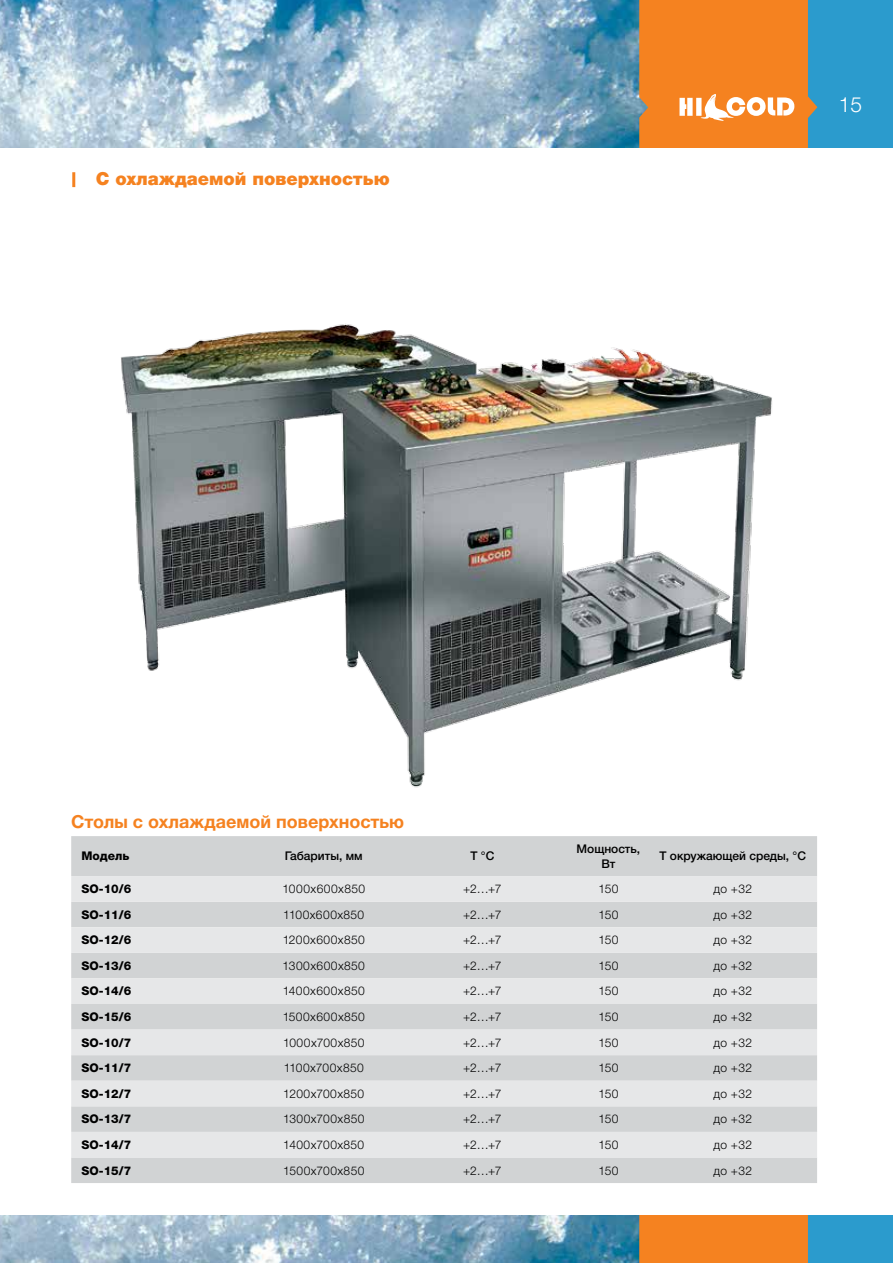
<style>
.page{position:relative;width:893px;height:1263px;background:#fff}
.page>*{position:absolute;margin:0;border:0;box-sizing:border-box;transform-origin:0 0}
.t1{font:300 21px "Helvetica Neue Cyr";color:#fff}
.t2{font:700 18px "Helvetica Neue Cyr";color:#f58220}
.t3{font:900 18px "Helvetica Neue Cyr";color:#f58220}
.t4{font:300 12px "Helvetica Neue LTW1 G";letter-spacing:.03em;color:#000}
.t5{font:800 12px "Helvetica Neue LTW1 G";color:#000}
.t6{font:500 12px/14.4px "Helvetica Neue LTW1 G";color:#000;text-align:center}
</style>
<div class="page">
<img style="left:0;top:0;width:639px;height:148px">
<img style="left:0;top:1215px;width:639px;height:48px">
<div style="left:714px;top:0;width:179px;height:1263px;background:#2b9bcd"></div>
<svg style="left:639px;top:0;width:178px;height:1263px;background:#e9842b"></svg>
<div style="left:0;top:149px;width:893px;height:1066px;background:#fff"></div>
<svg style="left:679px;top:94px;width:115px;height:27px;background:#f9b983"></svg>
<div style="left:71px;top:836px;width:746px;height:347px;background:#d1d3d4"></div>
<svg style="left:71px;top:876px;width:746px;height:281px;background:#dcdedf"></svg>
<hr style="left:72px;top:172px;width:3px;height:15px;background:#f58220">
<img style="left:121px;top:324px;width:651px;height:464px">
<h2 class="t3" style="left:96px;top:169px;width:296px">С охлаждаемой поверхностью</h2>
<h1 class="t1" style="left:839px;top:93px;width:25px">15</h1>
<h2 class="t2" style="left:71px;top:811px;width:334px">Столы с охлаждаемой поверхностью</h2>
<p class="t5" style="left:81px;top:849px;width:49px">Модель</p>
<p class="t6" style="left:285px;top:849px;width:79px">Габариты, мм</p>
<p class="t6" style="left:470px;top:849px;width:25px">T °C</p>
<p class="t6" style="left:577px;top:842px;width:65px">Мощность,<br>Вт</p>
<p class="t6" style="left:659px;top:849px;width:148px">T окружающей среды, °C</p>
<p class="t5" style="left:81px;top:882px;width:51px">SO-10/6</p>
<p class="t4" style="left:283px;top:881px;width:84px">1000х600х850</p>
<p class="t4" style="left:463px;top:881px;width:40px">+2…+7</p>
<p class="t4" style="left:598px;top:881px;width:21px">150</p>
<p class="t4" style="left:713px;top:881px;width:40px">до +32</p>
<p class="t5" style="left:81px;top:907px;width:51px">SO-11/6</p>
<p class="t4" style="left:283px;top:907px;width:83px">1100х600х850</p>
<p class="t4" style="left:463px;top:907px;width:40px">+2…+7</p>
<p class="t4" style="left:598px;top:907px;width:21px">150</p>
<p class="t4" style="left:713px;top:907px;width:40px">до +32</p>
<p class="t5" style="left:81px;top:933px;width:51px">SO-12/6</p>
<p class="t4" style="left:283px;top:933px;width:83px">1200х600х850</p>
<p class="t4" style="left:463px;top:933px;width:40px">+2…+7</p>
<p class="t4" style="left:598px;top:933px;width:21px">150</p>
<p class="t4" style="left:713px;top:933px;width:40px">до +32</p>
<p class="t5" style="left:81px;top:958px;width:51px">SO-13/6</p>
<p class="t4" style="left:283px;top:958px;width:84px">1300х600х850</p>
<p class="t4" style="left:463px;top:958px;width:40px">+2…+7</p>
<p class="t4" style="left:598px;top:958px;width:21px">150</p>
<p class="t4" style="left:713px;top:958px;width:40px">до +32</p>
<p class="t5" style="left:81px;top:984px;width:51px">SO-14/6</p>
<p class="t4" style="left:283px;top:984px;width:84px">1400х600х850</p>
<p class="t4" style="left:463px;top:984px;width:40px">+2…+7</p>
<p class="t4" style="left:598px;top:984px;width:21px">150</p>
<p class="t4" style="left:713px;top:984px;width:40px">до +32</p>
<p class="t5" style="left:81px;top:1010px;width:51px">SO-15/6</p>
<p class="t4" style="left:283px;top:1009px;width:84px">1500х600х850</p>
<p class="t4" style="left:463px;top:1009px;width:40px">+2…+7</p>
<p class="t4" style="left:598px;top:1009px;width:21px">150</p>
<p class="t4" style="left:713px;top:1009px;width:40px">до +32</p>
<p class="t5" style="left:81px;top:1035px;width:51px">SO-10/7</p>
<p class="t4" style="left:283px;top:1035px;width:83px">1000х700х850</p>
<p class="t4" style="left:463px;top:1035px;width:40px">+2…+7</p>
<p class="t4" style="left:598px;top:1035px;width:21px">150</p>
<p class="t4" style="left:713px;top:1035px;width:40px">до +32</p>
<p class="t5" style="left:81px;top:1061px;width:51px">SO-11/7</p>
<p class="t4" style="left:284px;top:1060px;width:82px">1100х700х850</p>
<p class="t4" style="left:463px;top:1060px;width:40px">+2…+7</p>
<p class="t4" style="left:598px;top:1060px;width:21px">150</p>
<p class="t4" style="left:713px;top:1060px;width:40px">до +32</p>
<p class="t5" style="left:81px;top:1086px;width:51px">SO-12/7</p>
<p class="t4" style="left:283px;top:1086px;width:83px">1200х700х850</p>
<p class="t4" style="left:463px;top:1086px;width:40px">+2…+7</p>
<p class="t4" style="left:598px;top:1086px;width:21px">150</p>
<p class="t4" style="left:713px;top:1086px;width:40px">до +32</p>
<p class="t5" style="left:81px;top:1112px;width:51px">SO-13/7</p>
<p class="t4" style="left:283px;top:1112px;width:83px">1300х700х850</p>
<p class="t4" style="left:463px;top:1112px;width:40px">+2…+7</p>
<p class="t4" style="left:598px;top:1112px;width:21px">150</p>
<p class="t4" style="left:713px;top:1112px;width:40px">до +32</p>
<p class="t5" style="left:81px;top:1137px;width:51px">SO-14/7</p>
<p class="t4" style="left:283px;top:1137px;width:83px">1400х700х850</p>
<p class="t4" style="left:463px;top:1137px;width:40px">+2…+7</p>
<p class="t4" style="left:598px;top:1137px;width:21px">150</p>
<p class="t4" style="left:713px;top:1137px;width:40px">до +32</p>
<p class="t5" style="left:81px;top:1163px;width:51px">SO-15/7</p>
<p class="t4" style="left:283px;top:1163px;width:83px">1500х700х850</p>
<p class="t4" style="left:463px;top:1163px;width:40px">+2…+7</p>
<p class="t4" style="left:598px;top:1163px;width:21px">150</p>
<p class="t4" style="left:713px;top:1163px;width:40px">до +32</p>
</div>
